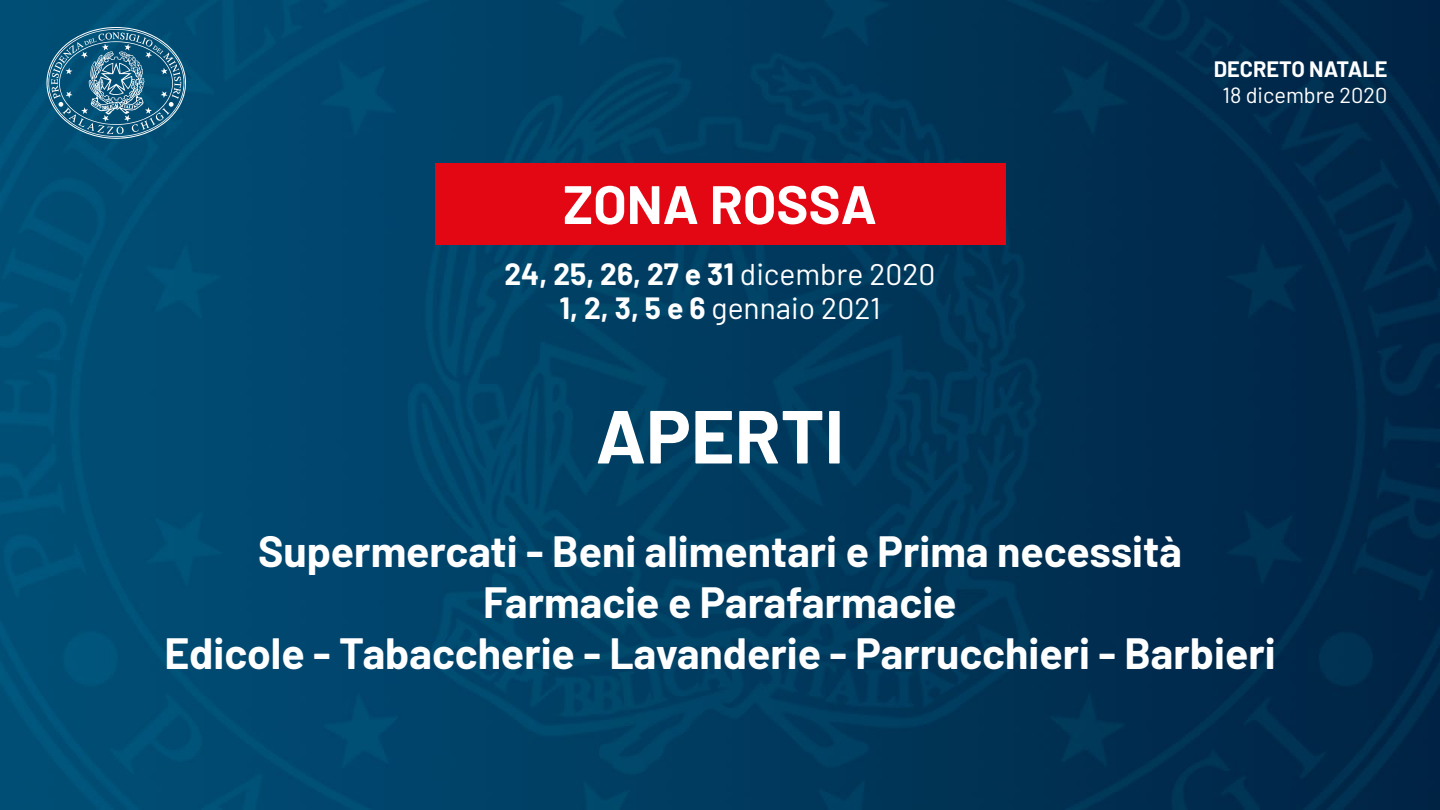
<style>
.page{position:relative;width:1440px;height:810px;background:#fff}
.page>*{position:absolute;margin:0;border:0;box-sizing:border-box;transform-origin:0 0}
.t1{font:700 75px "Barlow";color:#fff}
.t2{font:700 54px "Barlow";color:#fff}
.t3{font:700 42.75px/51.3px "Barlow";color:#fff;text-align:center}
.t4{font:700 30px "Barlow";color:#fff}
.t5{font:30px "Barlow";color:#fff}
.t6{font:21.75px "Barlow";color:#fff}
.t7{font:700 21.75px "Barlow";color:#fff}
.s1{font-weight:400}
.s2{font-weight:700}
</style>
<div class="page">
<img style="left:0;top:0;width:1440px;height:810px">
<svg style="left:46px;top:27px;width:141px;height:112px;background:#2c6c8c"></svg>
<div style="left:435px;top:163px;width:570px;height:82px;background:#e30613"></div>
<p class="t2" style="left:563px;top:165px;width:315px">ZONA ROSSA</p>
<p class="t4" style="left:504px;top:252px;width:432px">24, 25, 26, 27 e 31 <span class="s1">dicembre 2020</span></p>
<p class="t5" style="left:559px;top:286px;width:323px"><span class="s2">1, 2, 3, 5 e 6</span> gennaio 2021</p>
<h1 class="t1" style="left:596px;top:381px;width:250px">APERTI</h1>
<p class="t7" style="left:1214px;top:53px;width:175px">DECRETO NATALE</p>
<p class="t6" style="left:1222px;top:79px;width:167px">18 dicembre 2020</p>
<p class="t3" style="left:164px;top:522px;width:1113px">Supermercati - Beni alimentari e Prima necessità<br>Farmacie e Parafarmacie<br>Edicole - Tabaccherie - Lavanderie - Parrucchieri - Barbieri</p>
</div>
